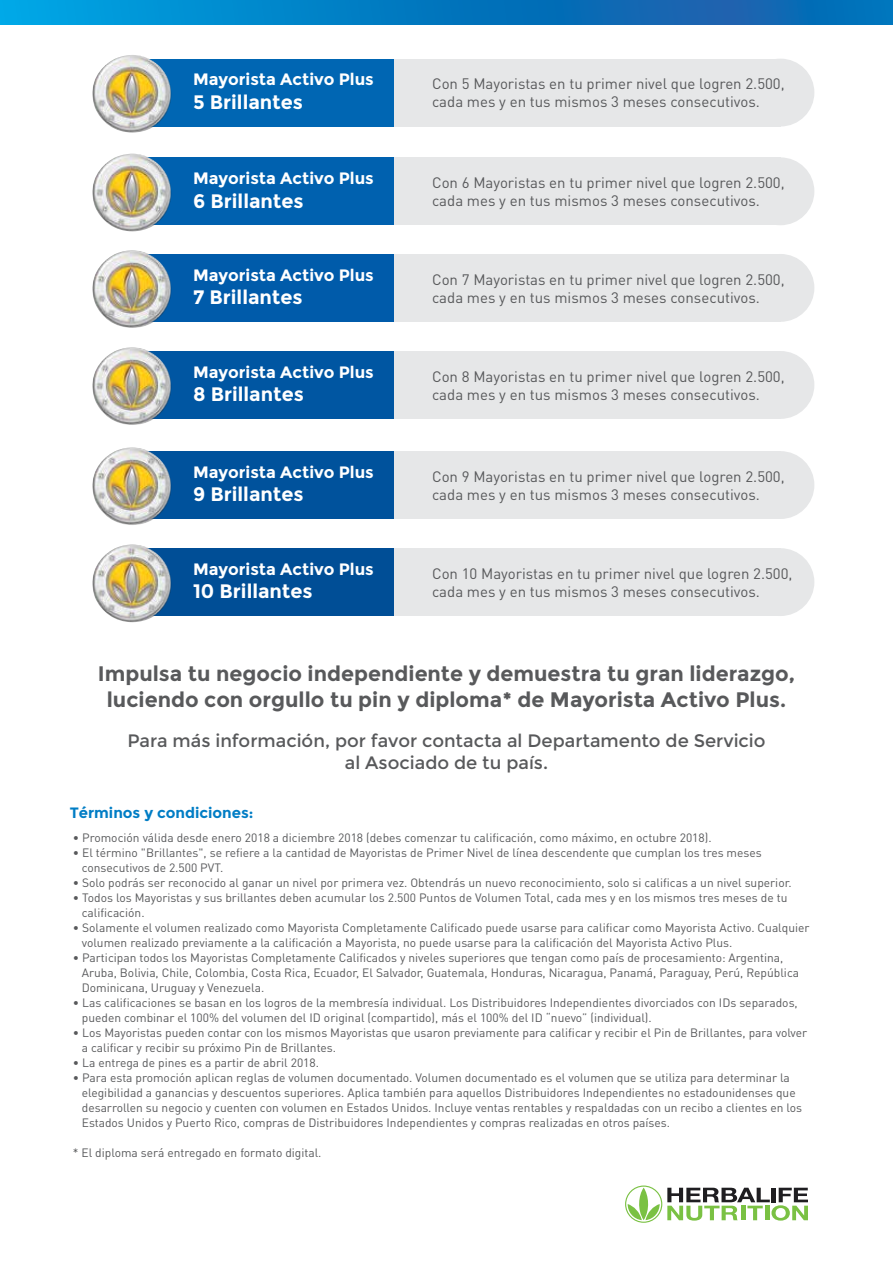
<style>
.page{position:relative;width:893px;height:1263px;background:#fff}
.page>*{position:absolute;margin:0;border:0;box-sizing:border-box;transform-origin:0 0}
.t1{font:700 21px/25.2px "Montserrat";color:#58595b;text-align:center}
.t2{font:700 19.5px "Montserrat";color:#fff}
.t3{font:18px/21.6px "Montserrat";color:#58595b;text-align:center}
.t4{font:700 16.5px "Montserrat";color:#fff}
.t5{font:15px/18px "DIN Pro";color:#58595b}
.t6{font:700 15px "Montserrat";color:#007dc5}
.t7{font:12px/15px "DIN Pro";color:#58595b}
</style>
<div class="page">
<svg style="left:0;top:0;width:893px;height:25px;background:#057cc3"></svg>
<div style="left:393px;top:59px;width:387px;height:67px;background:#e6e7e8"></div>
<div style="left:132px;top:59px;width:261px;height:67px;background:#0066b3"></div>
<img style="left:92px;top:55px;width:81px;height:78px">
<div style="left:746px;top:59px;width:68px;height:67px;background:#e6e7e8;border-radius:50%"></div>
<div style="left:393px;top:157px;width:387px;height:68px;background:#e6e7e8"></div>
<div style="left:132px;top:157px;width:261px;height:68px;background:#0061af"></div>
<img style="left:92px;top:154px;width:80px;height:77px">
<div style="left:746px;top:157px;width:68px;height:68px;background:#e6e7e8;border-radius:50%"></div>
<div style="left:393px;top:254px;width:387px;height:68px;background:#e6e7e8"></div>
<div style="left:132px;top:254px;width:261px;height:68px;background:#005baa"></div>
<img style="left:92px;top:250px;width:80px;height:78px">
<div style="left:746px;top:254px;width:68px;height:68px;background:#e6e7e8;border-radius:50%"></div>
<div style="left:393px;top:351px;width:387px;height:68px;background:#e6e7e8"></div>
<div style="left:132px;top:351px;width:261px;height:68px;background:#0056a2"></div>
<img style="left:92px;top:347px;width:80px;height:78px">
<div style="left:746px;top:351px;width:68px;height:68px;background:#e6e7e8;border-radius:50%"></div>
<div style="left:393px;top:451px;width:387px;height:68px;background:#e6e7e8"></div>
<div style="left:132px;top:451px;width:261px;height:68px;background:#00529c"></div>
<img style="left:92px;top:447px;width:80px;height:78px">
<div style="left:746px;top:451px;width:68px;height:68px;background:#e6e7e8;border-radius:50%"></div>
<div style="left:393px;top:548px;width:387px;height:68px;background:#e6e7e8"></div>
<div style="left:132px;top:548px;width:261px;height:68px;background:#004e96"></div>
<img style="left:92px;top:544px;width:80px;height:78px">
<div style="left:746px;top:548px;width:68px;height:68px;background:#e6e7e8;border-radius:50%"></div>
<svg style="left:625px;top:1185px;width:183px;height:38px"></svg>
<h3 class="t4" style="left:193px;top:70px;width:182px">Mayorista Activo Plus</h3>
<h2 class="t2" style="left:193px;top:90px;width:111px">5 Brillantes</h2>
<p class="t5" style="left:432px;top:74px;width:354px">Con 5 Mayoristas en tu primer nivel que logren 2.500, cada mes y en tus mismos 3 meses consecutivos.</p>
<h3 class="t4" style="left:193px;top:169px;width:182px">Mayorista Activo Plus</h3>
<h2 class="t2" style="left:193px;top:189px;width:112px">6 Brillantes</h2>
<p class="t5" style="left:432px;top:173px;width:354px">Con 6 Mayoristas en tu primer nivel que logren 2.500, cada mes y en tus mismos 3 meses consecutivos.</p>
<h3 class="t4" style="left:193px;top:265px;width:182px">Mayorista Activo Plus</h3>
<h2 class="t2" style="left:193px;top:286px;width:111px">7 Brillantes</h2>
<p class="t5" style="left:432px;top:270px;width:354px">Con 7 Mayoristas en tu primer nivel que logren 2.500, cada mes y en tus mismos 3 meses consecutivos.</p>
<h3 class="t4" style="left:193px;top:362px;width:182px">Mayorista Activo Plus</h3>
<h2 class="t2" style="left:193px;top:383px;width:112px">8 Brillantes</h2>
<p class="t5" style="left:432px;top:367px;width:354px">Con 8 Mayoristas en tu primer nivel que logren 2.500, cada mes y en tus mismos 3 meses consecutivos.</p>
<h3 class="t4" style="left:193px;top:462px;width:182px">Mayorista Activo Plus</h3>
<h2 class="t2" style="left:193px;top:483px;width:112px">9 Brillantes</h2>
<p class="t5" style="left:432px;top:467px;width:354px">Con 9 Mayoristas en tu primer nivel que logren 2.500, cada mes y en tus mismos 3 meses consecutivos.</p>
<h3 class="t4" style="left:193px;top:559px;width:182px">Mayorista Activo Plus</h3>
<h2 class="t2" style="left:193px;top:580px;width:121px">10 Brillantes</h2>
<p class="t5" style="left:432px;top:564px;width:362px">Con 10 Mayoristas en tu primer nivel que logren 2.500, cada mes y en tus mismos 3 meses consecutivos.</p>
<h1 class="t1" style="left:98px;top:661px;width:699px">Impulsa tu negocio independiente y demuestra tu gran liderazgo, luciendo con orgullo tu pin y diploma* de Mayorista Activo Plus.</h1>
<h3 class="t3" style="left:127px;top:730px;width:640px">Para más información, por favor contacta al Departamento de Servicio al Asociado de tu país.</h3>
<p class="t6" style="left:70px;top:804px;width:185px">Términos y condiciones:</p>
<p class="t7" style="left:73px;top:829px;width:640px">• Promoción válida desde enero 2018 a diciembre 2018 (debes comenzar tu calificación, como máximo, en octubre 2018).</p>
<p class="t7" style="left:82px;top:844px;width:681px;text-indent:-9px">• El término "Brillantes", se refiere a la cantidad de Mayoristas de Primer Nivel de línea descendente que cumplan los tres meses consecutivos de 2.500 PVT.</p>
<p class="t7" style="left:73px;top:874px;width:720px">• Solo podrás ser reconocido al ganar un nivel por primera vez. Obtendrás un nuevo reconocimiento, solo si calificas a un nivel superior.</p>
<p class="t7" style="left:82px;top:889px;width:707px;text-indent:-9px">• Todos los Mayoristas y sus brillantes deben acumular los 2.500 Puntos de Volumen Total, cada mes y en los mismos tres meses de tu calificación.</p>
<p class="t7" style="left:82px;top:919px;width:729px;text-indent:-9px">• Solamente el volumen realizado como Mayorista Completamente Calificado puede usarse para calificar como Mayorista Activo. Cualquier volumen realizado previamente a la calificación a Mayorista, no puede usarse para la calificación del Mayorista Activo Plus.</p>
<p class="t7" style="left:82px;top:949px;width:719px;text-indent:-9px">• Participan todos los Mayoristas Completamente Calificados y niveles superiores que tengan como país de procesamiento: Argentina,<br>Aruba, Bolivia, Chile, Colombia, Costa Rica, Ecuador, El Salvador, Guatemala, Honduras, Nicaragua, Panamá, Paraguay, Perú, República<br>Dominicana, Uruguay y Venezuela.</p>
<p class="t7" style="left:82px;top:994px;width:717px;text-indent:-9px">• Las calificaciones se basan en los logros de la membresía individual. Los Distribuidores Independientes divorciados con IDs separados, pueden combinar el 100% del volumen del ID original (compartido), más el 100% del ID “nuevo” (individual).</p>
<p class="t7" style="left:82px;top:1024px;width:727px;text-indent:-9px">• Los Mayoristas pueden contar con los mismos Mayoristas que usaron previamente para calificar y recibir el Pin de Brillantes, para volver a calificar y recibir su próximo Pin de Brillantes.</p>
<p class="t7" style="left:73px;top:1054px;width:248px">• La entrega de pines es a partir de abril 2018.</p>
<p class="t7" style="left:82px;top:1069px;width:722px;text-indent:-9px">• Para esta promoción aplican reglas de volumen documentado. Volumen documentado es el volumen que se utiliza para determinar la elegibilidad a ganancias y descuentos superiores. Aplica también para aquellos Distribuidores Independientes no estadounidenses que desarrollen su negocio y cuenten con volumen en Estados Unidos. Incluye ventas rentables y respaldadas con un recibo a clientes en los Estados Unidos y Puerto Rico, compras de Distribuidores Independientes y compras realizadas en otros países.</p>
<p class="t7" style="left:73px;top:1144px;width:250px">* El diploma será entregado en formato digital.</p>
</div>
